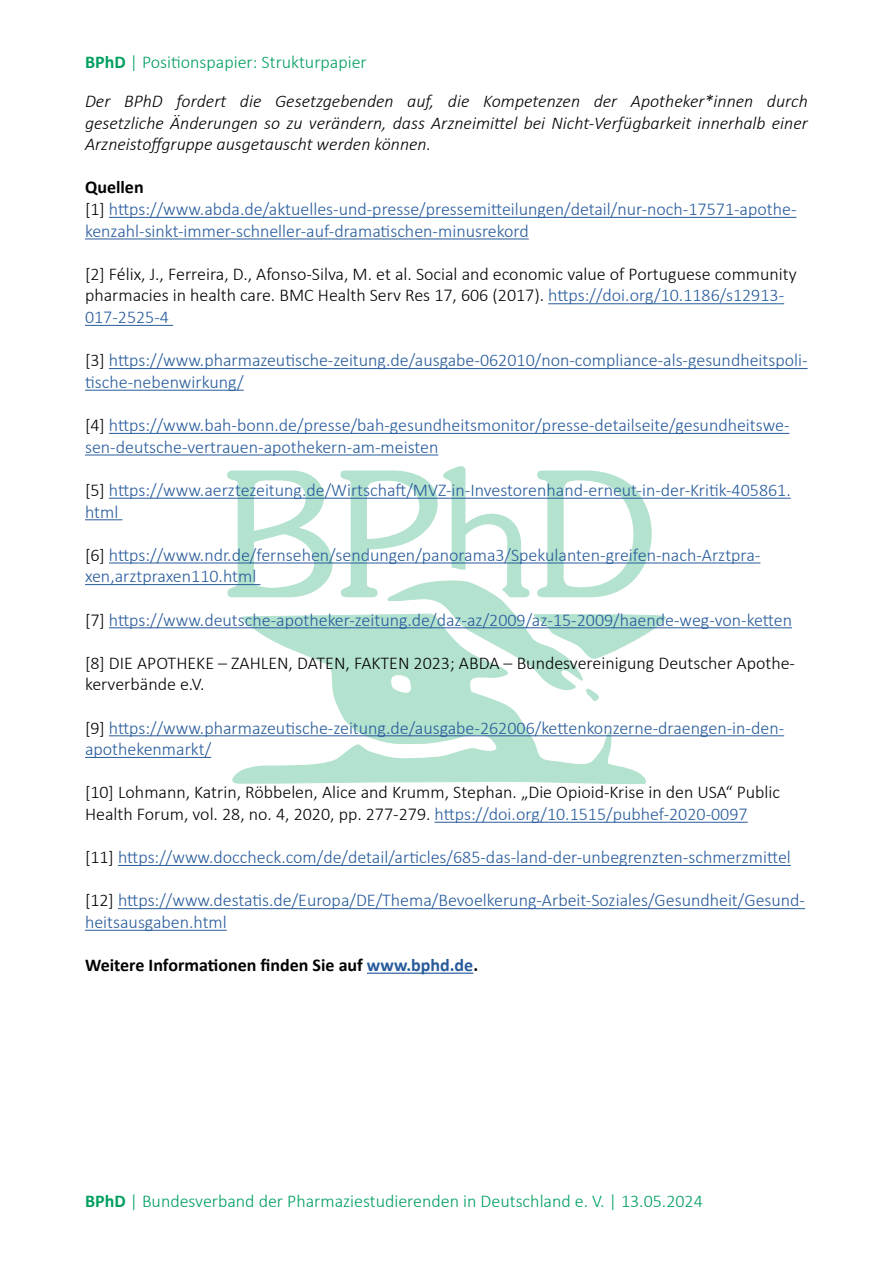
<style>
.page{position:relative;width:893px;height:1263px;background:#fff}
.page>*{position:absolute;margin:0;border:0;box-sizing:border-box;transform-origin:0 0}
.t1{font:300 18px/21.6px "Calibri";color:#275b9b}
.t2{font:300 18px/21.6px "Calibri";color:#020203}
.t3{font:italic 300 18px/21.6px "Calibri";color:#020203;text-align:justify}
.t4{font:300 18px "Calibri";color:#009f5f}
.t5{font:700 18px "Calibri";color:#020203}
.s1{font-weight:700}
.s2{font-weight:700;color:#020203}
.s3{color:#020203}
.s4{color:#275b9b}
</style>
<div class="page">
<svg style="left:231px;top:614px;width:415px;height:170px"></svg>
<svg style="left:227px;top:466px;width:431px;height:132px"></svg>
<svg style="left:387px;top:579px;width:279px;height:122px"></svg>
<hr style="left:109px;top:217px;width:687px;height:1px;background:#275b9b">
<hr style="left:85px;top:238px;width:444px;height:1px;background:#275b9b">
<hr style="left:548px;top:303px;width:236px;height:1px;background:#275b9b">
<hr style="left:85px;top:325px;width:88px;height:1px;background:#275b9b">
<hr style="left:109px;top:368px;width:699px;height:1px;background:#275b9b">
<hr style="left:85px;top:390px;width:159px;height:1px;background:#275b9b">
<hr style="left:109px;top:433px;width:680px;height:1px;background:#275b9b">
<hr style="left:85px;top:454px;width:353px;height:1px;background:#275b9b">
<hr style="left:109px;top:498px;width:682px;height:1px;background:#275b9b">
<hr style="left:85px;top:519px;width:37px;height:1px;background:#275b9b">
<hr style="left:109px;top:562px;width:651px;height:1px;background:#275b9b">
<hr style="left:85px;top:584px;width:175px;height:1px;background:#275b9b">
<hr style="left:109px;top:627px;width:683px;height:1px;background:#275b9b">
<hr style="left:109px;top:735px;width:675px;height:1px;background:#275b9b">
<hr style="left:85px;top:757px;width:126px;height:1px;background:#275b9b">
<hr style="left:434px;top:822px;width:314px;height:1px;background:#275b9b">
<hr style="left:118px;top:865px;width:673px;height:1px;background:#275b9b">
<hr style="left:118px;top:908px;width:687px;height:1px;background:#275b9b">
<hr style="left:85px;top:930px;width:142px;height:1px;background:#275b9b">
<hr style="left:367px;top:972px;width:106px;height:2px;background:#275b9b">
<p class="t4" style="left:85px;top:50px;width:283px"><span class="s1">BPhD</span> | Positionspapier: Strukturpapier</p>
<p class="t3" style="left:85px;top:90px;width:724px">Der BPhD fordert die Gesetzgebenden auf, die Kompetenzen der Apotheker*innen durch gesetzliche Änderungen so zu verändern, dass Arzneimittel bei Nicht-Verfügbarkeit innerhalb einer Arzneistoffgruppe ausgetauscht werden können.</p>
<p class="t1" style="left:85px;top:176px;width:713px"><span class="s2">Quellen<br></span><span class="s3">[1]</span> https://www.abda.de/aktuelles-und-presse/pressemitteilungen/detail/nur-noch-17571-apothe&shy;kenzahl-sinkt-immer-schneller-auf-dramatischen-minusrekord</p>
<p class="t2" style="left:85px;top:263px;width:713px">[2] Félix, J., Ferreira, D., Afonso-Silva, M. et al. Social and economic value of Portuguese community pharmacies in health care. BMC Health Serv Res 17, 606 (2017). <span class="s4">https://doi.org/10.1186/s12913-<br>017-2525-4</span></p>
<p class="t1" style="left:85px;top:349px;width:724px"><span class="s3">[3]</span> https://www.pharmazeutische-zeitung.de/ausgabe-062010/non-compliance-als-gesundheitspoli&shy;tische-nebenwirkung/</p>
<p class="t1" style="left:85px;top:414px;width:706px"><span class="s3">[4]</span> https://www.bah-bonn.de/presse/bah-gesundheitsmonitor/presse-detailseite/gesundheitswe&shy;sen-deutsche-vertrauen-apothekern-am-meisten</p>
<p class="t1" style="left:85px;top:479px;width:707px"><span class="s3">[5]</span> https://www.aerztezeitung.de/Wirtschaft/MVZ-in-Investorenhand-erneut-in-der-Kritik-405861. html</p>
<p class="t1" style="left:85px;top:544px;width:677px"><span class="s3">[6]</span> https://www.ndr.de/fernsehen/sendungen/panorama3/Spekulanten-greifen-nach-Arztpra&shy;xen,arztpraxen110.html</p>
<p class="t1" style="left:85px;top:608px;width:708px"><span class="s3">[7]</span> https://www.deutsche-apotheker-zeitung.de/daz-az/2009/az-15-2009/haende-weg-von-ketten</p>
<p class="t2" style="left:85px;top:652px;width:712px">[8] DIE APOTHEKE – ZAHLEN, DATEN, FAKTEN 2023; ABDA – Bundesvereinigung Deutscher Apothe&shy;kerverbände e.V.</p>
<p class="t1" style="left:85px;top:716px;width:701px"><span class="s3">[9]</span> https://www.pharmazeutische-zeitung.de/ausgabe-262006/kettenkonzerne-draengen-in-den&shy;apothekenmarkt/</p>
<p class="t2" style="left:85px;top:781px;width:697px">[10] Lohmann, Katrin, Röbbelen, Alice and Krumm, Stephan. „Die Opioid-Krise in den USA“ Public<br>Health Forum, vol. 28, no. 4, 2020, pp. 277-279. <span class="s4">https://doi.org/10.1515/pubhef-2020-0097</span></p>
<p class="t1" style="left:85px;top:846px;width:707px"><span class="s3">[11]</span> https://www.doccheck.com/de/detail/articles/685-das-land-der-unbegrenzten-schmerzmittel</p>
<p class="t1" style="left:85px;top:889px;width:721px"><span class="s3">[12]</span> https://www.destatis.de/Europa/DE/Thema/Bevoelkerung-Arbeit-Soziales/Gesundheit/Gesund&shy;heitsausgaben.html</p>
<p class="t5" style="left:85px;top:952px;width:395px">Weitere Informationen finden Sie auf <span class="s4">www.bphd.de</span>.</p>
<p class="t4" style="left:85px;top:1190px;width:619px"><span class="s1">BPhD</span> | Bundesverband der Pharmaziestudierenden in Deutschland e. V. | 13.05.2024</p>
</div>
